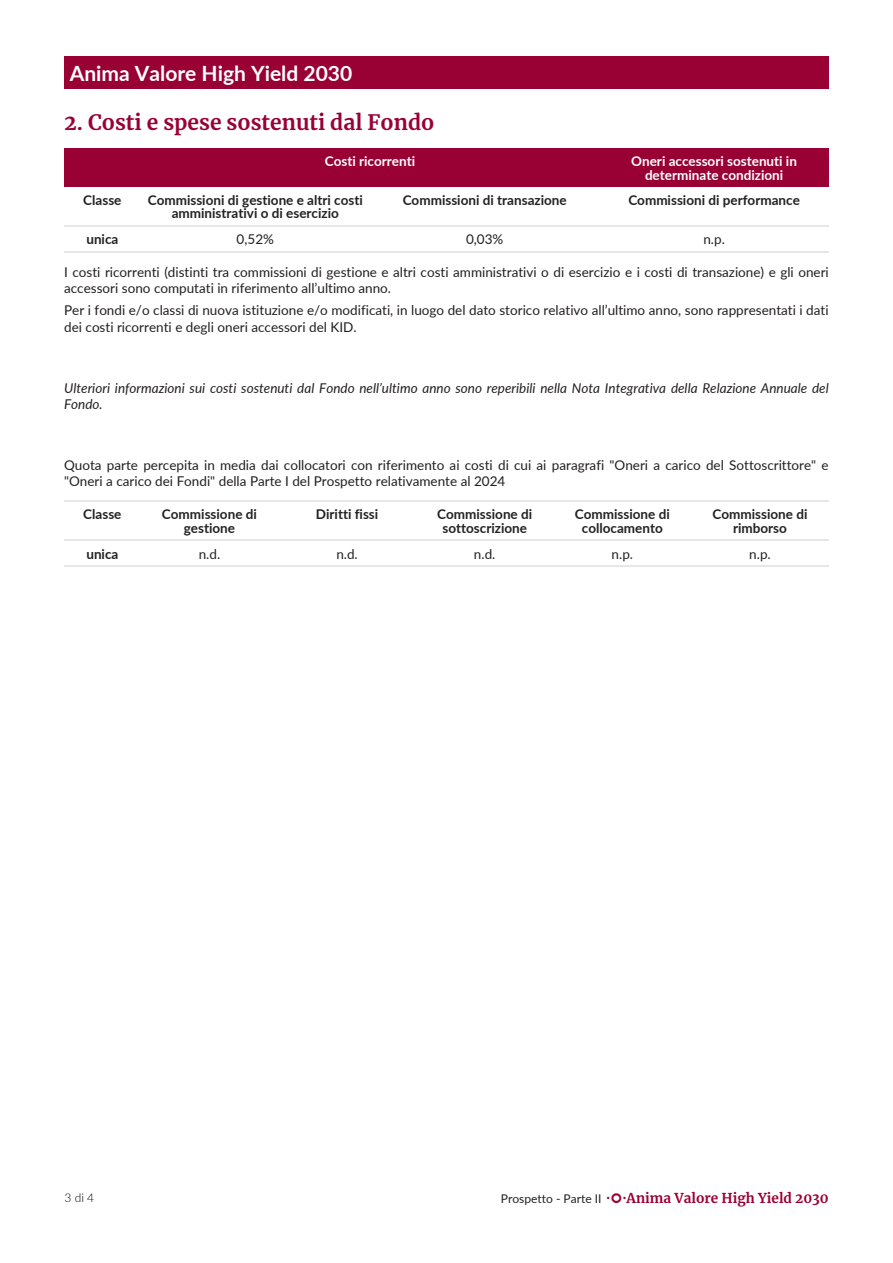
<style>
.page{position:relative;width:893px;height:1263px;background:#fff}
.page>*{position:absolute;margin:0;border:0;box-sizing:border-box;transform-origin:0 0}
.t1{font:700 21px "Merriweather";color:#903}
.t2{font:700 21px "Lato";color:#fff}
.t3{font:13.5px/16.2px "Lato";color:#231f20}
.t4{font:700 13.5px/13.5px "Lato";color:#222;text-align:center}
.t5{font:italic 13.5px/16.2px "Lato";color:#231f20}
.t6{font:700 13.5px/13.5px "Lato";color:#fff;text-align:center}
.t7{font:13.5px "Lato";color:#222}
.t8{font:700 13.5px "Merriweather";color:#903}
.t9{font:12px "Lato";color:#222}
.t10{font:300 12px "Lato";color:#000}
</style>
<div class="page">
<div style="left:64px;top:56px;width:764px;height:32px;background:#903"></div>
<div style="left:64px;top:149px;width:77px;height:38px;background:#903"></div>
<div style="left:141px;top:149px;width:458px;height:38px;background:#903"></div>
<div style="left:599px;top:149px;width:229px;height:38px;background:#903"></div>
<hr style="left:64px;top:225px;width:77px;height:1px;background:#e7e7e7">
<hr style="left:141px;top:225px;width:229px;height:1px;background:#e7e7e7">
<hr style="left:370px;top:225px;width:229px;height:1px;background:#e7e7e7">
<hr style="left:599px;top:225px;width:229px;height:1px;background:#e7e7e7">
<hr style="left:64px;top:251px;width:77px;height:1px;background:#e7e7e7">
<hr style="left:141px;top:251px;width:229px;height:1px;background:#e7e7e7">
<hr style="left:370px;top:251px;width:229px;height:1px;background:#e7e7e7">
<hr style="left:599px;top:251px;width:229px;height:1px;background:#e7e7e7">
<hr style="left:64px;top:501px;width:77px;height:1px;background:#e7e7e7">
<hr style="left:141px;top:501px;width:137px;height:1px;background:#e7e7e7">
<hr style="left:278px;top:501px;width:138px;height:1px;background:#e7e7e7">
<hr style="left:416px;top:501px;width:137px;height:1px;background:#e7e7e7">
<hr style="left:553px;top:501px;width:138px;height:1px;background:#e7e7e7">
<hr style="left:691px;top:501px;width:137px;height:1px;background:#e7e7e7">
<hr style="left:64px;top:540px;width:77px;height:1px;background:#e7e7e7">
<hr style="left:141px;top:540px;width:137px;height:1px;background:#e7e7e7">
<hr style="left:278px;top:540px;width:138px;height:1px;background:#e7e7e7">
<hr style="left:416px;top:540px;width:137px;height:1px;background:#e7e7e7">
<hr style="left:553px;top:540px;width:138px;height:1px;background:#e7e7e7">
<hr style="left:691px;top:540px;width:137px;height:1px;background:#e7e7e7">
<hr style="left:64px;top:566px;width:77px;height:1px;background:#e7e7e7">
<hr style="left:141px;top:566px;width:137px;height:1px;background:#e7e7e7">
<hr style="left:278px;top:566px;width:138px;height:1px;background:#e7e7e7">
<hr style="left:416px;top:566px;width:137px;height:1px;background:#e7e7e7">
<hr style="left:553px;top:566px;width:138px;height:1px;background:#e7e7e7">
<hr style="left:691px;top:566px;width:137px;height:1px;background:#e7e7e7">
<h1 class="t2" style="left:70px;top:64px;width:284px">Anima Valore High Yield 2030</h1>
<h1 class="t1" style="left:64px;top:109px;width:372px">2. Costi e spese sostenuti dal Fondo</h1>
<p class="t6" style="left:325px;top:156px;width:92px">Costi ricorrenti</p>
<p class="t6" style="left:631px;top:156px;width:167px">Oneri accessori sostenuti in determinate condizioni</p>
<p class="t4" style="left:83px;top:194px;width:40px">Classe</p>
<p class="t4" style="left:148px;top:194px;width:217px">Commissioni di gestione e altri costi amministrativi o di esercizio</p>
<p class="t4" style="left:403px;top:194px;width:165px">Commissioni di transazione</p>
<p class="t4" style="left:628px;top:194px;width:173px">Commissioni di performance</p>
<p class="t4" style="left:86px;top:233px;width:34px">unica</p>
<p class="t7" style="left:237px;top:233px;width:39px">0,52%</p>
<p class="t7" style="left:466px;top:233px;width:39px">0,03%</p>
<p class="t7" style="left:703px;top:233px;width:23px">n.p.</p>
<p class="t3" style="left:64px;top:265px;width:766px">I costi ricorrenti (distinti tra commissioni di gestione e altri costi amministrativi o di esercizio e i costi di transazione) e gli oneri accessori sono computati in riferimento all’ultimo anno.</p>
<p class="t3" style="left:64px;top:303px;width:766px">Per i fondi e/o classi di nuova istituzione e/o modificati, in luogo del dato storico relativo all’ultimo anno, sono rappresentati i dati dei costi ricorrenti e degli oneri accessori del KID.</p>
<p class="t5" style="left:64px;top:381px;width:766px">Ulteriori informazioni sui costi sostenuti dal Fondo nell’ultimo anno sono reperibili nella Nota Integrativa della Relazione Annuale del<br>Fondo.</p>
<p class="t3" style="left:64px;top:458px;width:766px">Quota parte percepita in media dai collocatori con riferimento ai costi di cui ai paragrafi "Oneri a carico del Sottoscrittore" e "Oneri a carico dei Fondi" della Parte I del Prospetto relativamente al 2024</p>
<p class="t4" style="left:83px;top:508px;width:40px">Classe</p>
<p class="t4" style="left:162px;top:508px;width:96px">Commissione di gestione</p>
<p class="t4" style="left:316px;top:508px;width:64px">Diritti fissi</p>
<p class="t4" style="left:437px;top:508px;width:96px">Commissione di sottoscrizione</p>
<p class="t4" style="left:575px;top:508px;width:96px">Commissione di collocamento</p>
<p class="t4" style="left:712px;top:508px;width:96px">Commissione di rimborso</p>
<p class="t4" style="left:86px;top:548px;width:34px">unica</p>
<p class="t7" style="left:199px;top:548px;width:23px">n.d.</p>
<p class="t7" style="left:336px;top:548px;width:23px">n.d.</p>
<p class="t7" style="left:474px;top:548px;width:23px">n.d.</p>
<p class="t7" style="left:611px;top:548px;width:23px">n.p.</p>
<p class="t7" style="left:749px;top:548px;width:23px">n.p.</p>
<p class="t10" style="left:64px;top:1192px;width:31px">3 di 4</p>
<p class="t9" style="left:501px;top:1193px;width:102px">Prospetto - Parte II</p>
<p class="t8" style="left:626px;top:1190px;width:204px">Anima Valore High Yield 2030</p>
</div>
